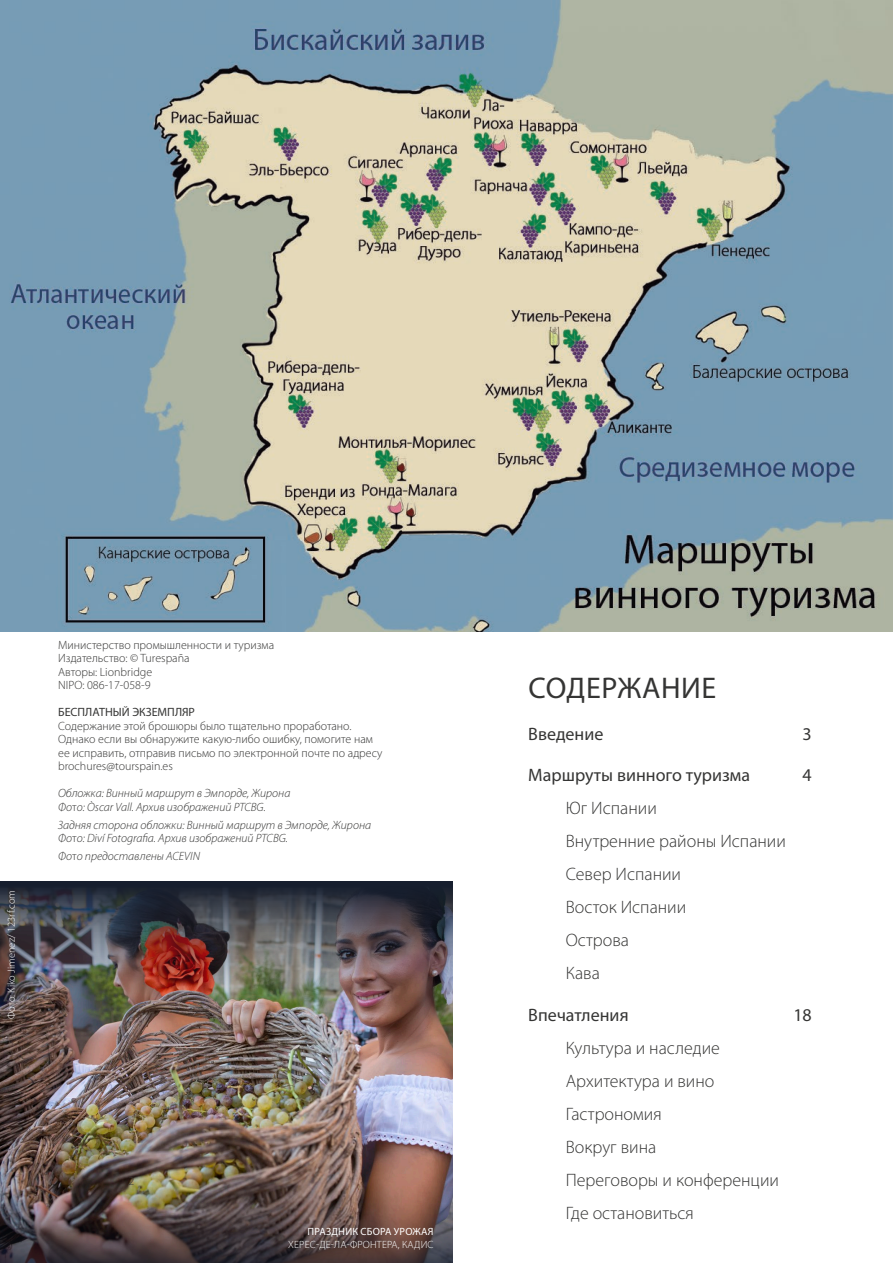
<style>
.page{position:relative;width:893px;height:1263px;background:#fff}
.page>*{position:absolute;margin:0;border:0;box-sizing:border-box;transform-origin:0 0}
.t1{font:30px "Myriad Pro";letter-spacing:.02em;color:#353534}
.t2{font:300 18px "Myriad Pro";color:#353534}
.t3{font:18px "Myriad Pro";color:#353534}
.t4{font:300 12px/13.5px "Myriad Pro";color:#353534}
.t5{font:italic 300 12px "Myriad Pro";color:#353534}
.t6{font:12px "Myriad Pro";color:#353534}
.PIE_ARRIBA{font:300 10.5px "Myriad Pro";letter-spacing:.01em;color:#fff}
.PIE_ARRIBA-2{font:10.5px "Myriad Pro";letter-spacing:.02em;color:#fff}
.s1{font-style:normal}
</style>
<div class="page">
<img style="left:0;top:1083px;width:453px;height:74px">
<img style="left:0;top:882px;width:453px;height:201px">
<img style="left:0;top:1157px;width:453px;height:106px">
<img style="left:0;top:0;width:893px;height:631px">
<p class="PIE_ARRIBA" style="left:5px;top:1019px;width:130px;rotate:-90deg">Фото: Kiko Jimenez/ 123rf.com</p>
<p class="t4" style="left:58px;top:638px;width:217px">Министерство промышленности и туризма</p>
<p class="t4" style="left:58px;top:651px;width:133px">Издательство: © Turespaña</p>
<p class="t4" style="left:58px;top:665px;width:96px">Авторы: Lionbridge</p>
<p class="t4" style="left:58px;top:678px;width:94px">NIPO: 086-17-058-9</p>
<p class="t6" style="left:58px;top:705px;width:138px">БЕСПЛАТНЫЙ ЭКЗЕМПЛЯР</p>
<p class="t4" style="left:58px;top:719px;width:326px">Содержание этой брошюры было тщательно проработано.<br>Однако если вы обнаружите какую-либо ошибку, помогите нам ее исправить, отправив письмо по электронной почте по адресу brochures@tourspain.es</p>
<p class="t5" style="left:58px;top:787px;width:234px">Обложка: Винный маршрут в Эмпорде, Жирона</p>
<p class="t5" style="left:58px;top:800px;width:209px">Фо<span class="s1">т</span>о: Òscar Vall. Архив изображений PTCBG.</p>
<p class="t5" style="left:58px;top:818px;width:314px">Задняя сторона обложки: Винный маршрут в Эмпорде, Жирона</p>
<p class="t5" style="left:58px;top:832px;width:231px">Фо<span class="s1">т</span>о: Diví Fotografia. Архив изображений PTCBG.</p>
<p class="t5" style="left:58px;top:850px;width:143px">Фо<span class="s1">т</span>о предоставлены ACEVIN</p>
<p class="t4" style="left:128px;top:1174px;width:7px">2</p>
<p class="PIE_ARRIBA-2" style="left:308px;top:1225px;width:128px">ПРАЗДНИК СБОРА УРОЖАЯ</p>
<p class="PIE_ARRIBA" style="left:288px;top:1238px;width:147px">ХЕРЕС-ДЕ-ЛА-ФРОНТЕРА, КАДИС</p>
<p class="t1" style="left:529px;top:670px;width:189px">СОДЕРЖАНИЕ</p>
<p class="t3" style="left:528px;top:722px;width:77px">Введение</p>
<p class="t3" style="left:803px;top:722px;width:11px">3</p>
<p class="t3" style="left:528px;top:764px;width:223px">Маршруты винного туризма</p>
<p class="t3" style="left:803px;top:764px;width:11px">4</p>
<p class="t2" style="left:566px;top:797px;width:93px">Юг Испании</p>
<p class="t2" style="left:566px;top:830px;width:222px">Внутренние районы Испании</p>
<p class="t2" style="left:566px;top:863px;width:117px">Север Испании</p>
<p class="t2" style="left:566px;top:896px;width:122px">Восток Испании</p>
<p class="t2" style="left:566px;top:929px;width:65px">Острова</p>
<p class="t2" style="left:566px;top:962px;width:36px">Кава</p>
<p class="t3" style="left:528px;top:1003px;width:102px">Впечатления</p>
<p class="t3" style="left:793px;top:1003px;width:20px">18</p>
<p class="t2" style="left:566px;top:1037px;width:156px">Культура и наследие</p>
<p class="t2" style="left:566px;top:1070px;width:150px">Архитектура и вино</p>
<p class="t2" style="left:566px;top:1103px;width:98px">Гастрономия</p>
<p class="t2" style="left:566px;top:1136px;width:92px">Вокруг вина</p>
<p class="t2" style="left:566px;top:1169px;width:215px">Переговоры и конференции</p>
<p class="t2" style="left:566px;top:1202px;width:130px">Где остановиться</p>
</div>
